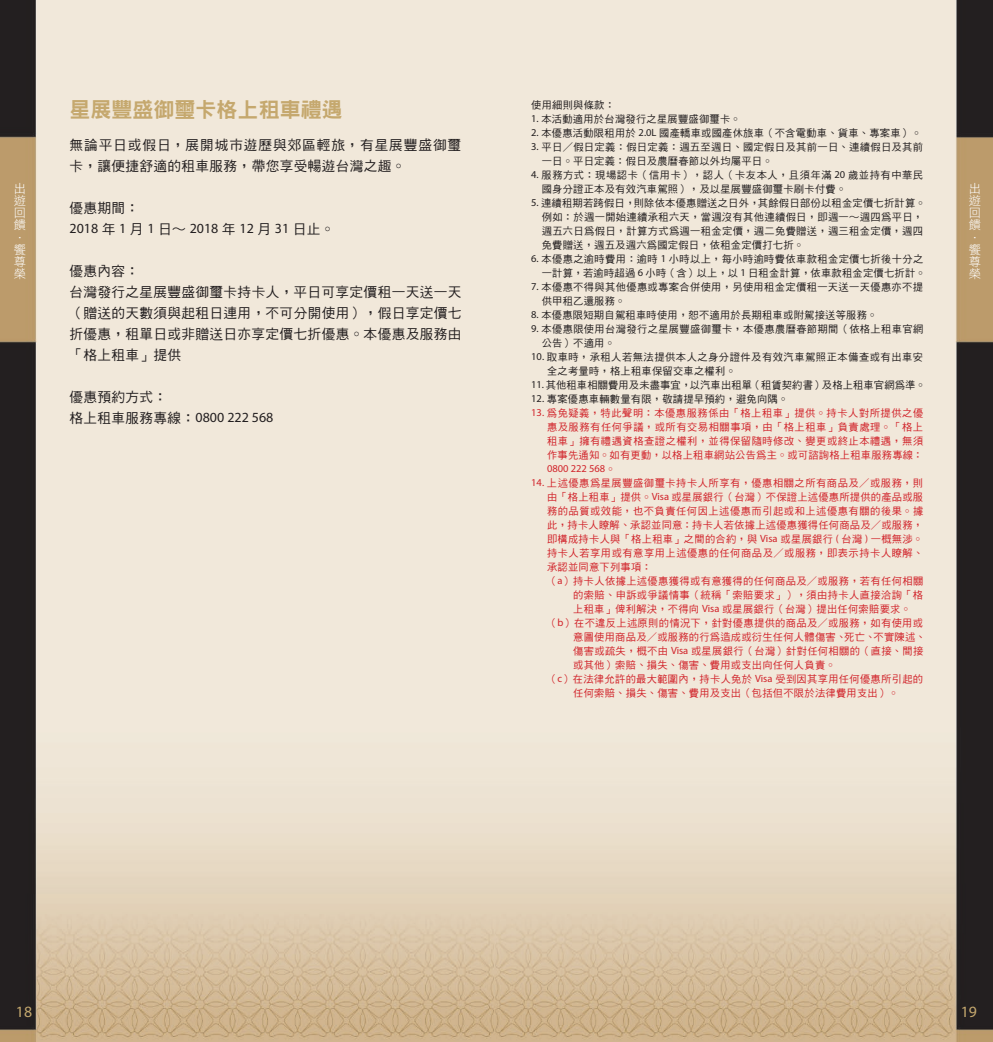
<style>
.page{position:relative;width:993px;height:1042px;background:#fff}
.page>*{position:absolute;margin:0;border:0;box-sizing:border-box;transform-origin:0 0}
.t1{font:21px "DF Hei Std W9";color:#c5a86e}
.t2{font:15.75px "Myriad Pro";color:#c5a86e}
.t3{font:500 14px/21px "Hei";color:#231f20;text-align:justify}
.t4{font:500 14px/21px "Hei";letter-spacing:.04em;color:#231f20}
.t5{font:14px "Myriad Pro";color:#231f20}
.t6{font:12.25px/12.2px "DF Hei Std W3";color:#fff}
.t7{font:500 10.5px/14px "Hei";letter-spacing:.005em;color:#d1232a;text-align:justify}
.t8{font:500 10.5px/14px "Hei";color:#231f20}
.t9{font:500 10.5px/14px "Hei";letter-spacing:.025em;color:#231f20}
.s1{font-family:"Myriad Pro";font-weight:400}
.s2{font-family:"Hei";font-weight:500}
</style>
<div class="page">
<img style="left:0;top:0;width:992px;height:1042px">
<p class="t8" style="left:531px;top:97px;width:85px">使用細則與條款：</p>
<p class="t8" style="left:531px;top:111px;width:211px"><span class="s1">1.</span> 本活動適用於台灣發行之星展豐盛御璽卡。</p>
<p class="t8" style="left:531px;top:125px;width:392px"><span class="s1">2.</span> 本優惠活動限租用於 <span class="s1">2.0L</span> 國產轎車或國產休旅車（不含電動車、貨車、專案車）。</p>
<p class="t8" style="left:541px;top:139px;width:383px;text-indent:-10px"><span class="s1">3.</span> 平日／假日定義：假日定義：週五至週日、國定假日及其前一日、連續假日及其前一日。平日定義：假日及農曆春節以外均屬平日。</p>
<p class="t8" style="left:541px;top:167px;width:383px;text-indent:-10px"><span class="s1">4.</span> 服務方式：現場認卡（信用卡），認人（卡友本人，且須年滿 <span class="s1">20</span> 歲並持有中華民國身分證正本及有效汽車駕照），及以星展豐盛御璽卡刷卡付費。</p>
<p class="t8" style="left:541px;top:195px;width:386px;text-indent:-10px"><span class="s1">5.</span> 連續租期若跨假日，則除依本優惠贈送之日外，其餘假日部份以租金定價七折計算。例如：於週一開始連續承租六天，當週沒有其他連續假日，即週一～週四為平日，週五六日為假日，計算方式為週一租金定價，週二免費贈送，週三租金定價，週四免費贈送，週五及週六為國定假日，依租金定價打七折。</p>
<p class="t8" style="left:531px;top:251px;width:396px;text-align:right"><span class="s1">6.</span> 本優惠之逾時費用：逾時 <span class="s1">1</span> 小時以上，每小時逾時費依車款租金定價七折後十分之一計算，若逾時超過 <span class="s1">6</span> 小時（含）以上，以 <span class="s1">1</span> 日租金計算，依車款租金定價七折計。</p>
<p class="t8" style="left:541px;top:279px;width:383px;text-indent:-10px"><span class="s1">7.</span> 本優惠不得與其他優惠或專案合併使用，另使用租金定價租一天送一天優惠亦不提供甲租乙還服務。</p>
<p class="t8" style="left:531px;top:307px;width:348px"><span class="s1">8.</span> 本優惠限短期自駕租車時使用，恕不適用於長期租車或附駕接送等服務。</p>
<p class="t8" style="left:541px;top:321px;width:383px;text-indent:-10px"><span class="s1">9.</span> 本優惠限使用台灣發行之星展豐盛御璽卡，本優惠農曆春節期間（依格上租車官網公告）不適用。</p>
<p class="t9" style="left:547px;top:349px;width:378px;text-indent:-16px"><span class="s1">10.</span> 取車時，承租人若無法提供本人之身分證件及有效汽車駕照正本備查或有出車安全之考量時，格上租車保留交車之權利。</p>
<p class="t8" style="left:531px;top:377px;width:396px"><span class="s1">11.</span> 其他租車相關費用及未盡事宜，以汽車出租單（租賃契約書）及格上租車官網為準。</p>
<p class="t8" style="left:531px;top:391px;width:259px"><span class="s1">12.</span> 專案優惠車輛數量有限，敬請提早預約，避免向隅。</p>
<p class="t7" style="left:547px;top:405px;width:378px;text-indent:-16px"><span class="s1">13.</span> 為免疑義，特此聲明：本優惠服務係由「格上租車」提供。持卡人對所提供之優惠及服務有任何爭議，或所有交易相關事項，由「格上租車」負責處理。「格上租車」擁有禮遇資格查證之權利，並得保留隨時修改、變更或終止本禮遇，無須作事先通知。如有更動，以格上租車網站公告為主。或可諮詢格上租車服務專線：<span class="s1">0800 222 568</span>。</p>
<p class="t7" style="left:547px;top:475px;width:378px;text-indent:-16px"><span class="s1">14.</span> 上述優惠為星展豐盛御璽卡持卡人所享有，優惠相關之所有商品及／或服務，則由「格上租車」提供。<span class="s1">Visa</span> 或星展銀行（台灣）不保證上述優惠所提供的產品或服務的品質或效能，也不負責任何因上述優惠而引起或和上述優惠有關的後果。據此，持卡人瞭解、承認並同意：持卡人若依據上述優惠獲得任何商品及／或服務，即構成持卡人與「格上租車」之間的合約，與 <span class="s1">Visa</span> 或星展銀行 <span class="s1">(</span> 台灣 <span class="s1">)</span> 一概無涉。持卡人若享用或有意享用上述優惠的任何商品及／或服務，即表示持卡人瞭解、承認並同意下列事項：</p>
<p class="t7" style="left:573px;top:573px;width:352px;text-indent:-26px">（<span class="s1">a</span>）持卡人依據上述優惠獲得或有意獲得的任何商品及／或服務，若有任何相關的索賠、申訴或爭議情事（統稱「索賠要求」），須由持卡人直接洽詢「格上租車」俾利解決，不得向 <span class="s1">Visa</span> 或星展銀行（台灣）提出任何索賠要求。</p>
<p class="t7" style="left:573px;top:615px;width:354px;text-align:left;text-indent:-26px">（<span class="s1">b</span>）在不違反上述原則的情況下，針對優惠提供的商品及／或服務，如有使用或意圖使用商品及／或服務的行為造成或衍生任何人體傷害、死亡、不實陳述、傷害或疏失，概不由 <span class="s1">Visa</span> 或星展銀行（台灣）針對任何相關的（直接、間接或其他）索賠、損失、傷害、費用或支出向任何人負責。</p>
<p class="t7" style="left:547px;top:671px;width:378px;text-align:center">（<span class="s1">c</span>）在法律允許的最大範圍內，持卡人免於 <span class="s1">Visa</span> 受到因其享用任何優惠所引起的任何索賠、損失、傷害、費用及支出（包括但不限於法律費用支出）。</p>
<p class="t1" style="left:69px;top:98px;width:274px">星展豐盛御璽卡格上租車禮遇</p>
<p class="t4" style="left:69px;top:134px;width:393px">無論平日或假日，展開城市遊歷與郊區輕旅，有星展豐盛御璽卡，讓便捷舒適的租車服務，帶您享受暢遊台灣之趣。</p>
<p class="t3" style="left:69px;top:197px;width:71px">優惠期間：</p>
<p class="t5" style="left:69px;top:220px;width:267px">2018 <span class="s2">年</span> 1 <span class="s2">月</span> 1 <span class="s2">日～</span> 2018 <span class="s2">年</span> 12 <span class="s2">月</span> 31 <span class="s2">日止。</span></p>
<p class="t3" style="left:69px;top:260px;width:71px">優惠內容：</p>
<p class="t3" style="left:69px;top:281px;width:393px">台灣發行之星展豐盛御璽卡持卡人，平日可享定價租一天送一天（贈送的天數須與起租日連用，不可分開使用），假日享定價七折優惠，租單日或非贈送日亦享定價七折優惠。本優惠及服務由「格上租車」提供</p>
<p class="t3" style="left:69px;top:386px;width:99px">優惠預約方式：</p>
<p class="t5" style="left:69px;top:409px;width:205px"><span class="s2">格上租車服務專線：</span>0800 222 568</p>
<p class="t6" style="left:14px;top:182px;width:13px">出遊回饋．饗尊榮</p>
<p class="t6" style="left:968px;top:182px;width:13px">出遊回饋．饗尊榮</p>
<h2 class="t2" style="left:16px;top:1002px;width:18px">18</h2>
<h2 class="t2" style="left:960px;top:1002px;width:18px">19</h2>
</div>
